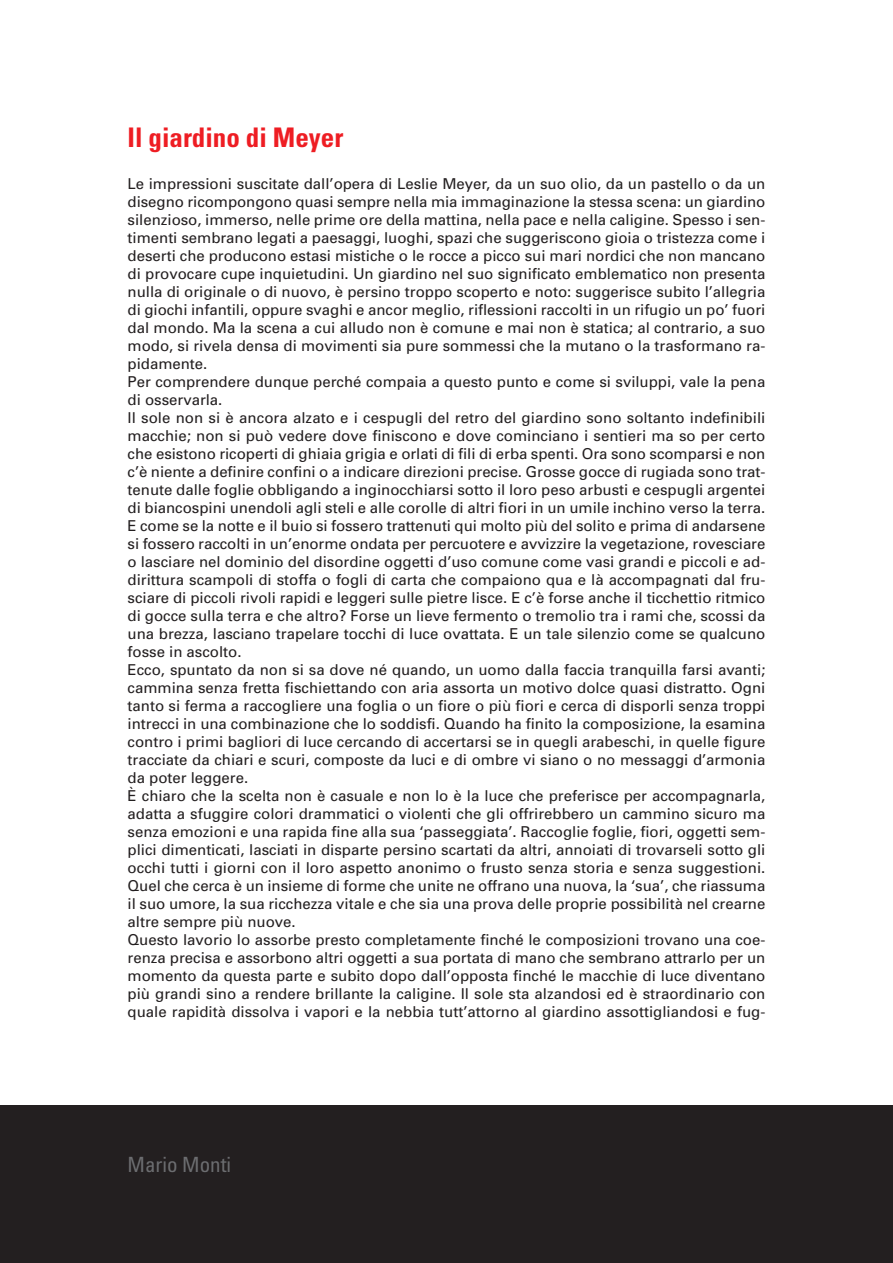
<style>
.page{position:relative;width:893px;height:1263px;background:#fff}
.page>*{position:absolute;margin:0;border:0;box-sizing:border-box;transform-origin:0 0}
.t1{font:700 condensed 27px "Univers";color:#ee1d23}
.t2{font:condensed 21px "Univers";color:#6c6d70}
.t3{font:15px/18px "Univers";color:#231f20}
</style>
<div class="page">
<div style="left:0;top:1106px;width:893px;height:157px;background:#231f20"></div>
<h1 class="t1" style="left:128px;top:128px;width:217px">Il giardino di Meyer</h1>
<p class="t3" style="left:128px;top:176px;width:639px">Le impressioni suscitate dall’opera di Leslie Meyer, da un suo olio, da un pastello o da un disegno ricompongono quasi sempre nella mia immaginazione la stessa scena: un giardino silenzioso, immerso, nelle prime ore della mattina, nella pace e nella caligine. Spesso i sen&shy;timenti sembrano legati a paesaggi, luoghi, spazi che suggeriscono gioia o tristezza come i deserti che producono estasi mistiche o le rocce a picco sui mari nordici che non mancano di provocare cupe inquietudini. Un giardino nel suo significato emblematico non presenta nulla di originale o di nuovo, è persino troppo scoperto e noto: suggerisce subito l’allegria di giochi infantili, oppure svaghi e ancor meglio, riflessioni raccolti in un rifugio un po’ fuori dal mondo. Ma la scena a cui alludo non è comune e mai non è statica; al contrario, a suo modo, si rivela densa di movimenti sia pure sommessi che la mutano o la trasformano ra&shy;pidamente.<br>Per comprendere dunque perché compaia a questo punto e come si sviluppi, vale la pena di osservarla.<br>Il sole non si è ancora alzato e i cespugli del retro del giardino sono soltanto indefinibili macchie; non si può vedere dove finiscono e dove cominciano i sentieri ma so per certo che esistono ricoperti di ghiaia grigia e orlati di fili di erba spenti. Ora sono scomparsi e non c’è niente a definire confini o a indicare direzioni precise. Grosse gocce di rugiada sono trat&shy;tenute dalle foglie obbligando a inginocchiarsi sotto il loro peso arbusti e cespugli argentei di biancospini unendoli agli steli e alle corolle di altri fiori in un umile inchino verso la terra.<br>E come se la notte e il buio si fossero trattenuti qui molto più del solito e prima di andarsene si fossero raccolti in un’enorme ondata per percuotere e avvizzire la vegetazione, rovesciare o lasciare nel dominio del disordine oggetti d’uso comune come vasi grandi e piccoli e ad&shy;dirittura scampoli di stoffa o fogli di carta che compaiono qua e là accompagnati dal fru&shy;sciare di piccoli rivoli rapidi e leggeri sulle pietre lisce. E c’è forse anche il ticchettio ritmico di gocce sulla terra e che altro? Forse un lieve fermento o tremolio tra i rami che, scossi da una brezza, lasciano trapelare tocchi di luce ovattata. E un tale silenzio come se qualcuno fosse in ascolto.<br>Ecco, spuntato da non si sa dove né quando, un uomo dalla faccia tranquilla farsi avanti; cammina senza fretta fischiettando con aria assorta un motivo dolce quasi distratto. Ogni tanto si ferma a raccogliere una foglia o un fiore o più fiori e cerca di disporli senza troppi intrecci in una combinazione che lo soddisfi. Quando ha finito la composizione, la esamina contro i primi bagliori di luce cercando di accertarsi se in quegli arabeschi, in quelle figure tracciate da chiari e scuri, composte da luci e di ombre vi siano o no messaggi d’armonia da poter leggere.<br>È chiaro che la scelta non è casuale e non lo è la luce che preferisce per accompagnarla, adatta a sfuggire colori drammatici o violenti che gli offrirebbero un cammino sicuro ma senza emozioni e una rapida fine alla sua ‘passeggiata’. Raccoglie foglie, fiori, oggetti sem&shy;plici dimenticati, lasciati in disparte persino scartati da altri, annoiati di trovarseli sotto gli occhi tutti i giorni con il loro aspetto anonimo o frusto senza storia e senza suggestioni.<br>Quel che cerca è un insieme di forme che unite ne offrano una nuova, la ‘sua’, che riassuma il suo umore, la sua ricchezza vitale e che sia una prova delle proprie possibilità nel crearne altre sempre più nuove.<br>Questo lavorio lo assorbe presto completamente finché le composizioni trovano una coe&shy;renza precisa e assorbono altri oggetti a sua portata di mano che sembrano attrarlo per un momento da questa parte e subito dopo dall’opposta finché le macchie di luce diventano più grandi sino a rendere brillante la caligine. Il sole sta alzandosi ed è straordinario con quale rapidità dissolva i vapori e la nebbia tutt’attorno al giardino assottigliandosi e fug-</p>
<h2 class="t2" style="left:128px;top:1157px;width:105px">Mario Monti</h2>
</div>
